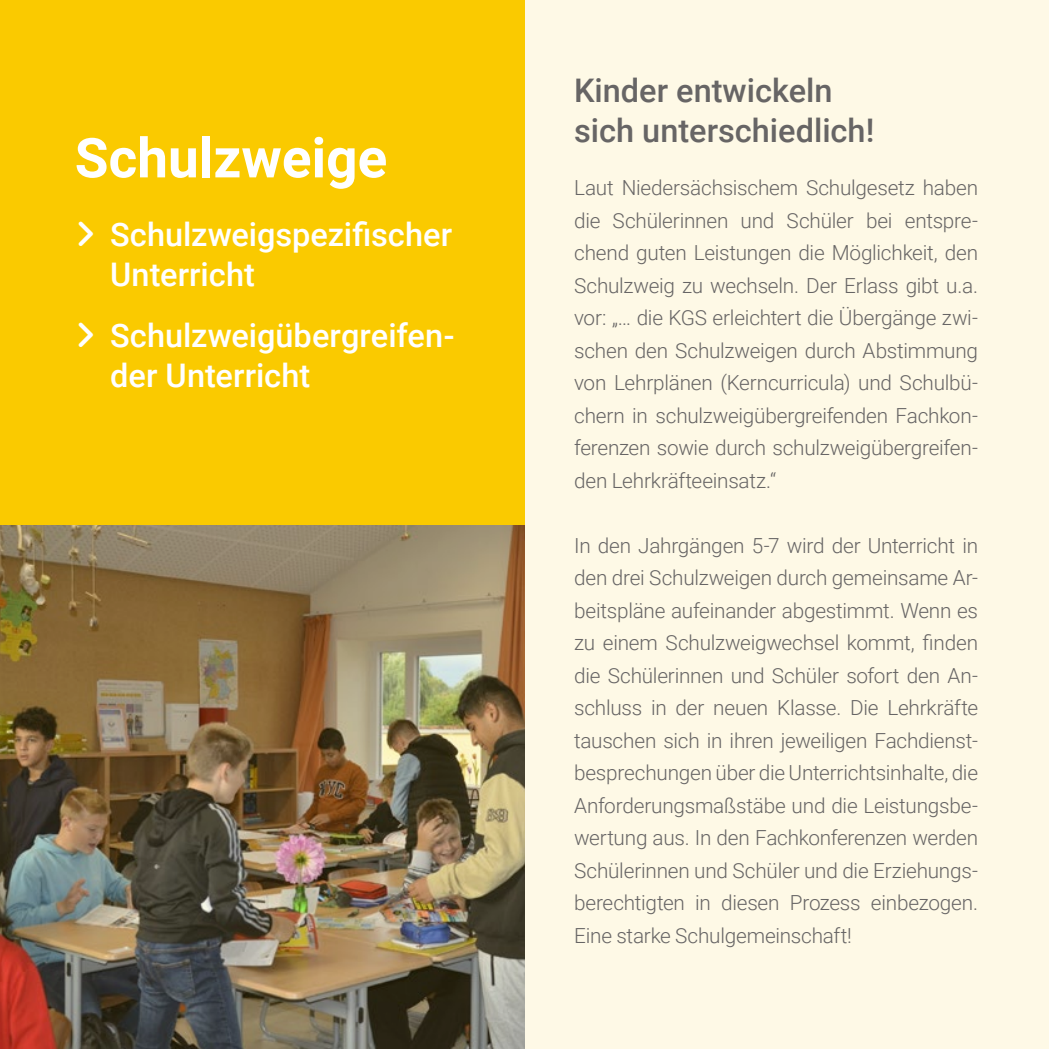
<style>
.page{position:relative;width:1049px;height:1049px;background:#fef9e6}
.page>*{position:absolute;margin:0;border:0;box-sizing:border-box;transform-origin:0 0}
.t1{font:700 55px "Roboto";color:#fff}
.t2{font:500 32.5px/40px "Roboto";color:#fff}
.t3{font:500 32.5px/40px "Roboto";color:#676565}
.t4{font:300 20.75px/32.5px "Roboto";letter-spacing:-.01em;color:#676565;text-align:justify}
</style>
<div class="page">
<div style="left:0;top:0;width:524px;height:524px;background:#faca00"></div>
<img style="left:0;top:524px;width:524px;height:525px">
<h1 class="t1" style="left:75px;top:119px;width:314px">Schulzweige</h1>
<h2 class="t2" style="left:110px;top:213px;width:343px">Schulzweigspezifischer<br>Unterricht</h2>
<h2 class="t2" style="left:110px;top:314px;width:346px">Schulzweigübergreifen&shy;der Unterricht</h2>
<h2 class="t3" style="left:574px;top:70px;width:302px">Kinder entwickeln sich unterschiedlich!</h2>
<p class="t4" style="left:574px;top:171px;width:405px">Laut Niedersächsischem Schulgesetz haben die Schülerinnen und Schüler bei entspre&shy;chend guten Leistungen die Möglichkeit, den Schulzweig zu wechseln. Der Erlass gibt u.a. vor: „… die KGS erleichtert die Übergänge zwi&shy;schen den Schulzweigen durch Abstimmung von Lehrplänen (Kerncurricula) und Schulbü&shy;chern in schulzweigübergreifenden Fachkon&shy;ferenzen sowie durch schulzweigübergreifen&shy;den Lehrkräfteeinsatz.“</p>
<p class="t4" style="left:574px;top:528px;width:405px">In den Jahrgängen 5-7 wird der Unterricht in den drei Schulzweigen durch gemeinsame Ar&shy;beitspläne aufeinander abgestimmt. Wenn es zu einem Schulzweigwechsel kommt, finden die Schülerinnen und Schüler sofort den An&shy;schluss in der neuen Klasse. Die Lehrkräfte tauschen sich in ihren jeweiligen Fachdienst&shy;besprechungen über die Unterrichtsinhalte, die Anforderungsmaßstäbe und die Leistungsbe&shy;wertung aus. In den Fachkonferenzen werden Schülerinnen und Schüler und die Erziehungs&shy;berechtigten in diesen Prozess einbezogen.<br>Eine starke Schulgemeinschaft!</p>
</div>
